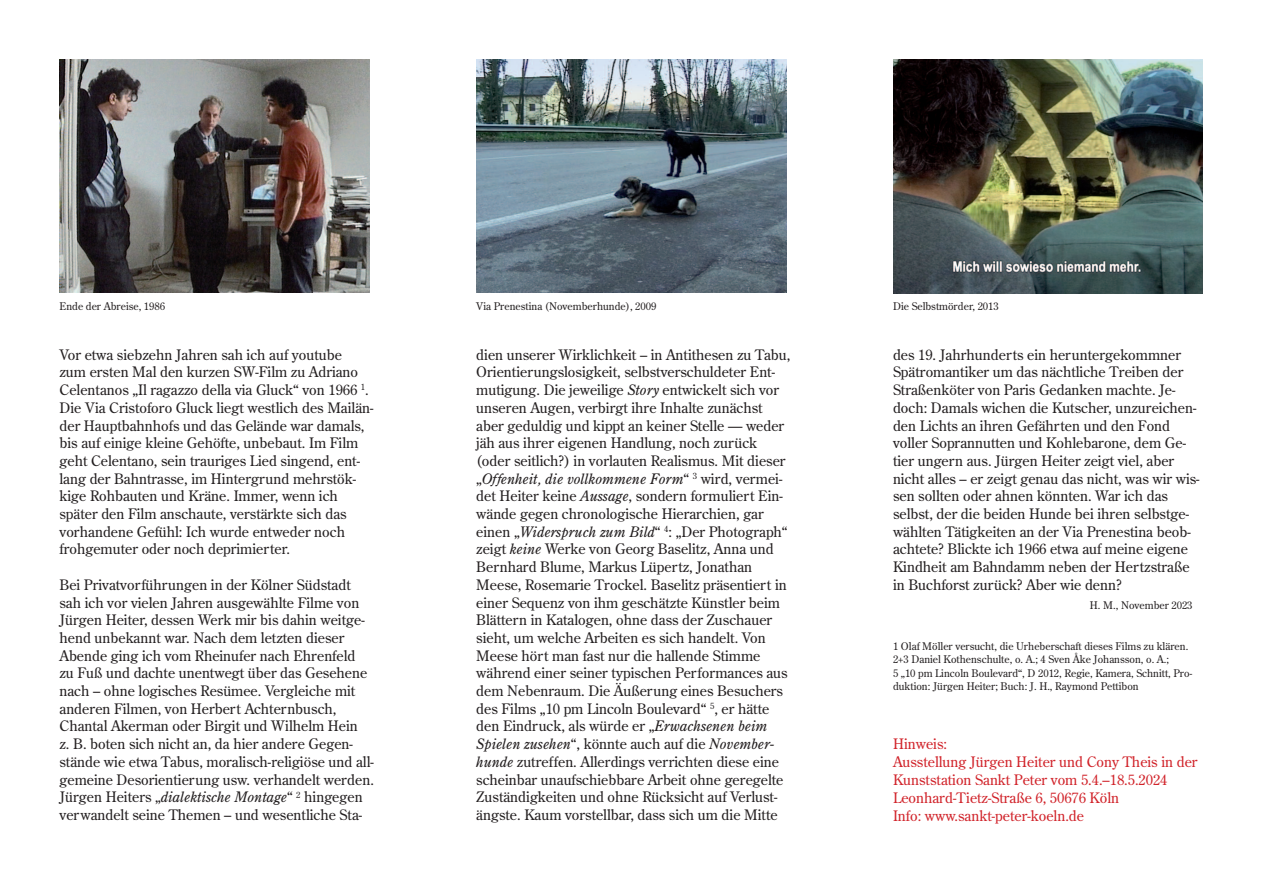
<style>
.page{position:relative;width:1263px;height:893px;background:#fff}
.page>*{position:absolute;margin:0;border:0;box-sizing:border-box;transform-origin:0 0}
.t1{font:14.4px/17.7px "Century Old Style Std";color:#231f20}
.t2{font:14.4px/18px "Century Old Style Std";color:#d1232a}
.t3{font:10.5px/13.5px "Century Old Style Std";color:#231f20}
.s1{font-style:italic}
</style>
<div class="page">
<img style="left:60px;top:60px;width:310px;height:233px">
<img style="left:476px;top:60px;width:311px;height:233px">
<img style="left:893px;top:60px;width:309px;height:233px">
<p class="t3" style="left:60px;top:300px;width:107px">Ende der Abreise, 1986</p>
<p class="t3" style="left:476px;top:300px;width:181px">Via Prenestina (Novemberhunde), 2009</p>
<p class="t3" style="left:893px;top:300px;width:107px">Die Selbstmörder, 2013</p>
<p class="t1" style="left:60px;top:346px;width:316px">Vor etwa siebzehn Jahren sah ich auf youtube<br>zum ersten Mal den kurzen SW-Film zu Adriano Celentanos „Il ragazzo della via Gluck“ von 1966 <sup>1</sup>.<br>Die Via Cristoforo Gluck liegt westlich des Mailän&shy;der Hauptbahnhofs und das Gelände war damals, bis auf einige kleine Gehöfte, unbebaut. Im Film geht Celentano, sein trauriges Lied singend, ent&shy;lang der Bahntrasse, im Hintergrund mehrstök&shy;kige Rohbauten und Kräne. Immer, wenn ich später den Film anschaute, verstärkte sich das vorhandene Gefühl: Ich wurde entweder noch frohgemuter oder noch deprimierter.</p>
<p class="t1" style="left:60px;top:576px;width:316px">Bei Privatvorführungen in der Kölner Südstadt sah ich vor vielen Jahren ausgewählte Filme von Jürgen Heiter, dessen Werk mir bis dahin weitge&shy;hend unbekannt war. Nach dem letzten dieser Abende ging ich vom Rheinufer nach Ehrenfeld<br>zu Fuß und dachte unentwegt über das Gesehene nach – ohne logisches Resümee. Vergleiche mit anderen Filmen, von Herbert Achternbusch, Chantal Akerman oder Birgit und Wilhelm Hein<br>z. B. boten sich nicht an, da hier andere Gegen&shy;stände wie etwa Tabus, moralisch-religiöse und all&shy;gemeine Desorientierung usw. verhandelt werden.<br>Jürgen Heiters „<span class="s1">dialektische Montage</span>“ <sup>2</sup> hingegen verwandelt seine Themen – und wesentliche Sta-</p>
<p class="t1" style="left:476px;top:346px;width:316px">dien unserer Wirklichkeit – in Antithesen zu Tabu, Orientierungslosigkeit, selbstverschuldeter Ent&shy;mutigung. Die jeweilige <span class="s1">Story</span> entwickelt sich vor unseren Augen, verbirgt ihre Inhalte zunächst aber geduldig und kippt an keiner Stelle — weder jäh aus ihrer eigenen Handlung, noch zurück (oder seitlich?) in vorlauten Realismus. Mit dieser „<span class="s1">Offenheit, die vollkommene Form</span>“ <sup>3</sup> wird, vermei&shy;det Heiter keine <span class="s1">Aussage</span>, sondern formuliert Ein&shy;wände gegen chronologische Hierarchien, gar einen „<span class="s1">Widerspruch zum Bild</span>“ <sup>4</sup>: „Der Photograph“ zeigt <span class="s1">keine</span> Werke von Georg Baselitz, Anna und Bernhard Blume, Markus Lüpertz, Jonathan Meese, Rosemarie Trockel. Baselitz präsentiert in einer Sequenz von ihm geschätzte Künstler beim Blättern in Katalogen, ohne dass der Zuschauer sieht, um welche Arbeiten es sich handelt. Von Meese hört man fast nur die hallende Stimme während einer seiner typischen Performances aus dem Nebenraum. Die Äußerung eines Besuchers des Films „10 pm Lincoln Boulevard“ <sup>5</sup>, er hätte den Eindruck, als würde er „<span class="s1">Erwachsenen beim Spielen zusehen</span>“, könnte auch auf die <span class="s1">November&shy;hunde</span> zutreffen. Allerdings verrichten diese eine scheinbar unaufschiebbare Arbeit ohne geregelte Zuständigkeiten und ohne Rücksicht auf Verlust&shy;ängste. Kaum vorstellbar, dass sich um die Mitte</p>
<p class="t1" style="left:893px;top:346px;width:308px">des 19. Jahrhunderts ein heruntergekommner Spätromantiker um das nächtliche Treiben der Straßenköter von Paris Gedanken machte. Je&shy;doch: Damals wichen die Kutscher, unzureichen&shy;den Lichts an ihren Gefährten und den Fond voller Soprannutten und Kohlebarone, dem Ge&shy;tier ungern aus. Jürgen Heiter zeigt viel, aber nicht alles – er zeigt genau das nicht, was wir wis&shy;sen sollten oder ahnen könnten. War ich das selbst, der die beiden Hunde bei ihren selbstge&shy;wählten Tätigkeiten an der Via Prenestina beob&shy;achtete? Blickte ich 1966 etwa auf meine eigene Kindheit am Bahndamm neben der Hertzstraße in Buchforst zurück? Aber wie denn?</p>
<p class="t3" style="left:1090px;top:599px;width:104px">H. M., November 2023</p>
<p class="t3" style="left:893px;top:639px;width:301px">1 Olaf Möller versucht, die Urheberschaft dieses Films zu klären.<br>2+3 Daniel Kothenschulte, o. A.; 4 Sven Åke Johansson, o. A.;<br>5 „10 pm Lincoln Boulevard“, D 2012, Regie, Kamera, Schnitt, Pro&shy;duktion: Jürgen Heiter; Buch: J. H., Raymond Pettibon</p>
<p class="t2" style="left:893px;top:735px;width:306px">Hinweis:<br>Ausstellung Jürgen Heiter und Cony Theis in der Kunststation Sankt Peter vom 5.4.–18.5.2024<br>Leonhard-Tietz-Straße 6, 50676 Köln<br>Info: www.sankt-peter-koeln.de</p>
</div>
